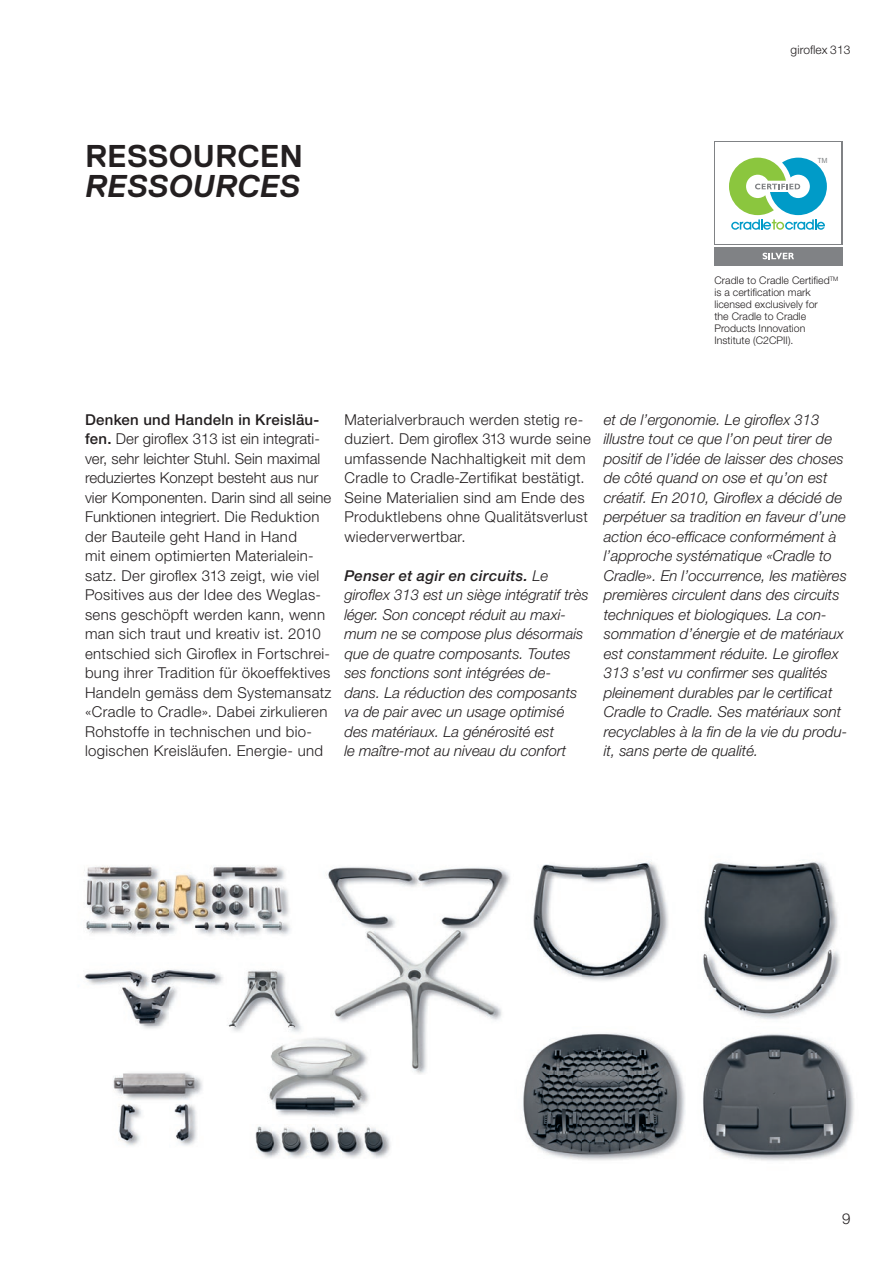
<style>
.page{position:relative;width:893px;height:1263px;background:#fff}
.page>*{position:absolute;margin:0;border:0;box-sizing:border-box;transform-origin:0 0}
.t1{font:700 31.5px "Replica Pro";color:#231f20}
.t2{font:italic 700 31.5px "Replica Pro";color:#231f20}
.t3{font:italic 300 15px/19.5px "Helvetica Neue LT Pro";color:#231f20}
.t4{font:300 15px/19.5px "Helvetica Neue LT Pro";letter-spacing:.015em;color:#231f20}
.t5{font:300 15px/19.5px "Helvetica Neue";letter-spacing:.025em;color:#231f20}
.t6{font:300 12px "Helvetica Neue LT Pro";letter-spacing:.01em;color:#231f20}
.t7{font:300 10.5px/12px "Helvetica Neue";letter-spacing:.005em;color:#231f20}
.t8{font:7.05px "Droid Sans";color:#818486}
.s1{font-weight:500}
.s2{font-family:"Helvetica Neue LT Pro"}
.s3{font-family:"Helvetica Neue"}
</style>
<div class="page">
<img style="left:84px;top:861px;width:770px;height:300px">
<div style="left:714px;top:247px;width:128px;height:18px;background:#808285"></div>
<div style="left:714px;top:141px;width:128px;height:104px;background:#808285"></div>
<div style="left:715px;top:142px;width:126px;height:102px;background:#fff"></div>
<svg style="left:763px;top:253px;width:31px;height:6px"></svg>
<svg style="left:729px;top:158px;width:98px;height:72px"></svg>
<p class="t6" style="left:791px;top:42px;width:61px">giroflex 313</p>
<h1 class="t1" style="left:85px;top:139px;width:219px">RESSOURCEN</h1>
<h1 class="t2" style="left:85px;top:169px;width:217px">RESSOURCES</h1>
<p class="t8" style="left:818px;top:156px;width:11px">TM</p>
<p class="t7" style="left:714px;top:274px;width:126px">Cradle to Cradle Certified<sup>TM </sup>is a certification mark licensed exclusively for<br>the Cradle to Cradle<br>Products Innovation<br>Institute (C2CPII).</p>
<p class="t4" style="left:85px;top:409px;width:248px"><span class="s1">Denken und Handeln in Kreisläu&shy;fen.</span> Der giroflex 313 ist ein integrati&shy;ver, sehr leichter Stuhl. Sein maximal reduziertes Konzept besteht aus nur vier Komponenten. Darin sind all seine Funktionen integriert. Die Reduktion der Bauteile geht Hand in Hand<br>mit einem optimierten Materialein-</p>
<p class="t5" style="left:85px;top:565px;width:248px"><span class="s2">satz.</span> Der giroflex 313 zeigt, wie viel Positives aus der Idee des Weglas&shy;sens geschöpft werden kann, wenn man sich traut und kreativ ist. 2010 entschied sich Giroflex in Fortschrei&shy;bung ihrer Tradition für ökoeffektives Handeln gemäss dem Systemansatz «Cradle to Cradle». Dabei zirkulieren Rohstoffe in technischen und bio&shy;logischen Kreisläufen. Energie- und</p>
<p class="t5" style="left:344px;top:409px;width:240px">Materialverbrauch werden stetig re-</p>
<p class="t4" style="left:344px;top:429px;width:248px"><span class="s3">duziert.</span> Dem giroflex 313 wurde seine umfassende Nachhaltigkeit mit dem Cradle to Cradle-Zertifikat bestätigt.<br>Seine Materialien sind am Ende des Produktlebens ohne Qualitätsverlust wiederverwertbar.</p>
<p class="t3" style="left:344px;top:565px;width:246px"><span class="s1">Penser et agir en circuits.</span> Le giroflex 313 est un siège intégratif très léger. Son concept réduit au maxi&shy;mum ne se compose plus désormais que de quatre composants. Toutes ses fonctions sont intégrées de&shy;dans. La réduction des composants va de pair avec un usage optimisé des matériaux. La générosité est<br>le maître-mot au niveau du confort</p>
<p class="t3" style="left:604px;top:409px;width:245px">et de l’ergonomie. Le giroflex 313 illustre tout ce que l’on peut tirer de positif de l’idée de laisser des choses de côté quand on ose et qu’on est créatif. En 2010, Giroflex a décidé de perpétuer sa tradition en faveur d’une action éco-efficace conformément à l’approche systématique «Cradle to Cradle». En l’occurrence, les matières premières circulent dans des circuits techniques et biologiques. La con&shy;sommation d’énergie et de matériaux est constamment réduite. Le giroflex 313 s’est vu confirmer ses qualités pleinement durables par le certificat Cradle to Cradle. Ses matériaux sont recyclables à la fin de la vie du produ&shy;it, sans perte de qualité.</p>
<p class="t4" style="left:842px;top:1209px;width:10px">9</p>
</div>
